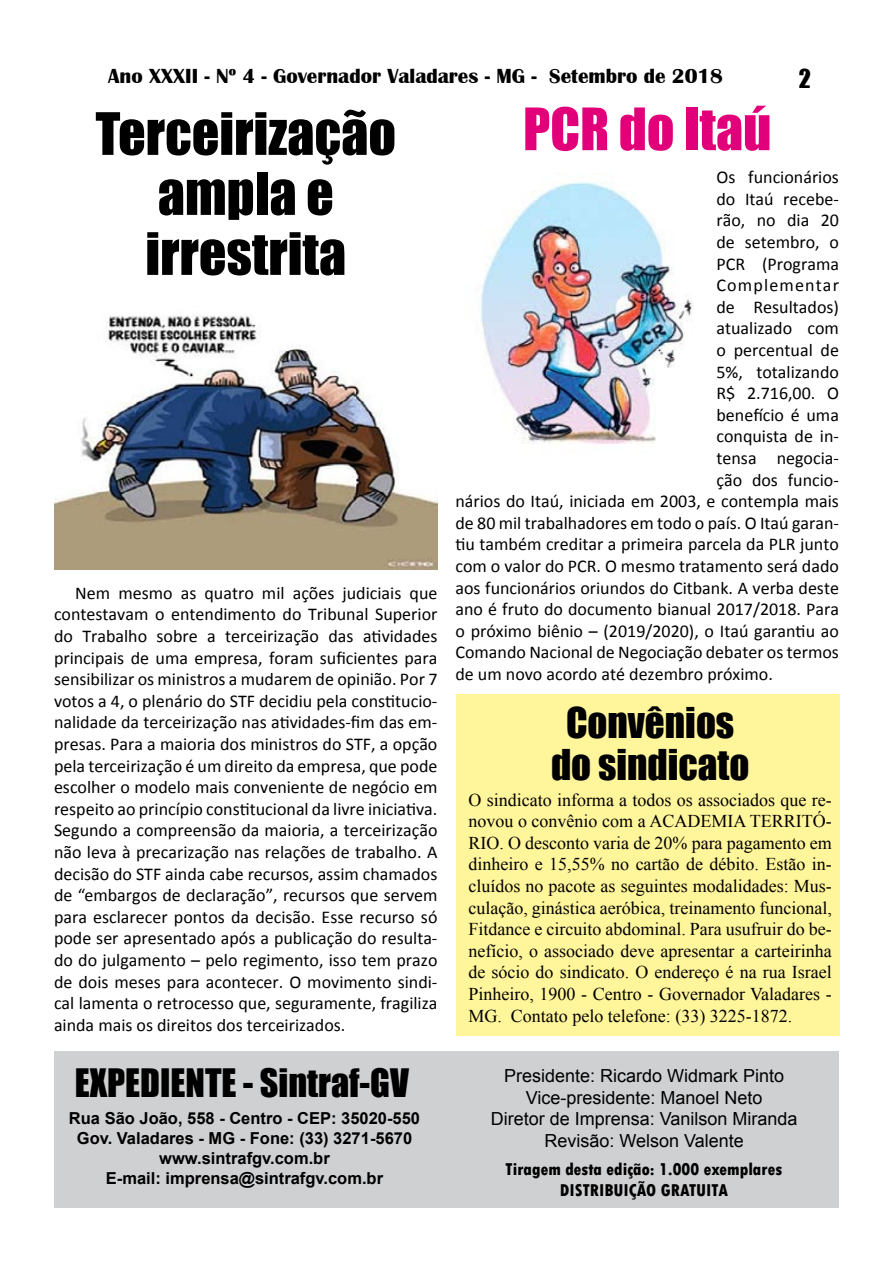
<style>
.page{position:relative;width:893px;height:1263px;background:#fff}
.page>*{position:absolute;margin:0;border:0;box-sizing:border-box;transform-origin:0 0}
.t1{font:54px/60px "Impact";color:#000;text-align:center}
.t2{font:54px "Impact";color:#e2007a}
.t3{font:39px/42px "Impact";color:#000;text-align:center}
.t4{font:36px "Impact";color:#000}
.t5{font:24px "Impact";color:#000}
.t6{font:700 21px "Britannic";color:#000}
.t7{font:18px/21.6px "Calibri";color:#000;text-align:justify}
.t8{font:18px/21.6px "Times New Roman";color:#000;text-align:justify}
.t9{font:18px/21.6px "Arial";color:#000;text-align:center}
.t10{font:800 condensed 18px/21.6px "Tw Cen";color:#000;text-align:center}
.t11{font:18px "Calibri";letter-spacing:.065em;color:#000}
.t12{font:700 16.5px/19.8px "Arial";color:#000;text-align:center}
</style>
<div class="page">
<div style="left:457px;top:694px;width:383px;height:342px;background:#fff59a"></div>
<div style="left:54px;top:1051px;width:785px;height:157px;background:#cfd0d2"></div>
<img style="left:54px;top:315px;width:383px;height:254px">
<img style="left:480px;top:182px;width:213px;height:262px">
<p class="t6" style="left:108px;top:64px;width:616px">Ano XXXII - Nº 4 - Governador Valadares - MG - Setembro de 2018</p>
<h3 class="t5" style="left:799px;top:60px;width:14px">2</h3>
<h1 class="t1" style="left:95px;top:102px;width:302px">Terceirização ampla e irrestrita</h1>
<h1 class="t2" style="left:523px;top:87px;width:250px">PCR do Itaú</h1>
<p class="t7" style="left:716px;top:166px;width:124px">Os funcionários</p>
<p class="t7" style="left:716px;top:188px;width:124px">do Itaú recebe-</p>
<p class="t7" style="left:716px;top:210px;width:124px">rão, no dia 20</p>
<p class="t7" style="left:716px;top:231px;width:124px">de setembro, o</p>
<p class="t7" style="left:716px;top:253px;width:124px">PCR (Programa</p>
<p class="t11" style="left:716px;top:274px;width:124px">Complementar</p>
<p class="t7" style="left:716px;top:296px;width:124px">de Resultados)</p>
<p class="t7" style="left:716px;top:318px;width:124px">atualizado com</p>
<p class="t7" style="left:716px;top:339px;width:124px">o percentual de</p>
<p class="t7" style="left:716px;top:361px;width:124px">5%, totalizando</p>
<p class="t7" style="left:716px;top:382px;width:124px">R$ 2.716,00. O</p>
<p class="t7" style="left:716px;top:404px;width:124px">benefício é uma</p>
<p class="t7" style="left:716px;top:426px;width:124px">conquista de in-</p>
<p class="t7" style="left:716px;top:447px;width:124px">tensa negocia-</p>
<p class="t7" style="left:716px;top:469px;width:124px">ção dos funcio-</p>
<p class="t7" style="left:455px;top:490px;width:385px">nários do Itaú, iniciada em 2003, e contempla mais</p>
<p class="t7" style="left:455px;top:512px;width:385px">de 80 mil trabalhadores em todo o país. O Itaú garan-</p>
<p class="t7" style="left:455px;top:534px;width:385px">tiu também creditar a primeira parcela da PLR junto</p>
<p class="t7" style="left:455px;top:555px;width:385px">com o valor do PCR. O mesmo tratamento será dado</p>
<p class="t7" style="left:455px;top:577px;width:385px">aos funcionários oriundos do Citbank. A verba deste</p>
<p class="t7" style="left:455px;top:598px;width:385px">ano é fruto do documento bianual 2017/2018. Para</p>
<p class="t7" style="left:455px;top:620px;width:385px">o próximo biênio – (2019/2020), o Itaú garantiu ao</p>
<p class="t7" style="left:455px;top:642px;width:385px">Comando Nacional de Negociação debater os termos</p>
<p class="t7" style="left:455px;top:663px;width:319px">de um novo acordo até dezembro próximo.</p>
<p class="t7" style="left:54px;top:582px;width:385px;text-indent:21px">Nem mesmo as quatro mil ações judiciais que contestavam o entendimento do Tribunal Superior do Trabalho sobre a terceirização das atividades principais de uma empresa, foram suficientes para sensibilizar os ministros a mudarem de opinião. Por 7 votos a 4, o plenário do STF decidiu pela constitucio&shy;nalidade da terceirização nas atividades-fim das em&shy;presas. Para a maioria dos ministros do STF, a opção pela terceirização é um direito da empresa, que pode escolher o modelo mais conveniente de negócio em respeito ao princípio constitucional da livre iniciativa.<br>Segundo a compreensão da maioria, a terceirização não leva à precarização nas relações de trabalho. A decisão do STF ainda cabe recursos, assim chamados de “embargos de declaração”, recursos que servem para esclarecer pontos da decisão. Esse recurso só pode ser apresentado após a publicação do resulta&shy;do do julgamento – pelo regimento, isso tem prazo de dois meses para acontecer. O movimento sindi&shy;cal lamenta o retrocesso que, seguramente, fragiliza ainda mais os direitos dos terceirizados.</p>
<h2 class="t3" style="left:551px;top:701px;width:200px">Convênios do sindicato</h2>
<p class="t8" style="left:468px;top:788px;width:365px">O sindicato informa a todos os associados que re&shy;novou o convênio com a ACADEMIA TERRITÓ-RIO. O desconto varia de 20% para pagamento em dinheiro e 15,55% no cartão de débito. Estão in&shy;cluídos no pacote as seguintes modalidades: Mus&shy;culação, ginástica aeróbica, treinamento funcional, Fitdance e circuito abdominal. Para usufruir do be&shy;nefício, o associado deve apresentar a carteirinha de sócio do sindicato. O endereço é na rua Israel Pinheiro, 1900 - Centro - Governador Valadares - MG. Contato pelo telefone: (33) 3225-1872.</p>
<h3 class="t4" style="left:75px;top:1055px;width:335px">EXPEDIENTE - Sintraf-GV</h3>
<p class="t9" style="left:491px;top:1065px;width:308px">Presidente: Ricardo Widmark Pinto<br>Vice-presidente: Manoel Neto<br>Diretor de Imprensa: Vanilson Miranda<br>Revisão: Welson Valente</p>
<p class="t10" style="left:506px;top:1158px;width:278px">Tiragem desta edição: 1.000 exemplares<br>DISTRIBUIÇÃO GRATUITA</p>
<p class="t12" style="left:69px;top:1109px;width:353px">Rua São João, 558 - Centro - CEP: 35020-550<br>Gov. Valadares - MG - Fone: (33) 3271-5670 www.sintrafgv.com.br<br>E-mail: imprensa@sintrafgv.com.br</p>
</div>
